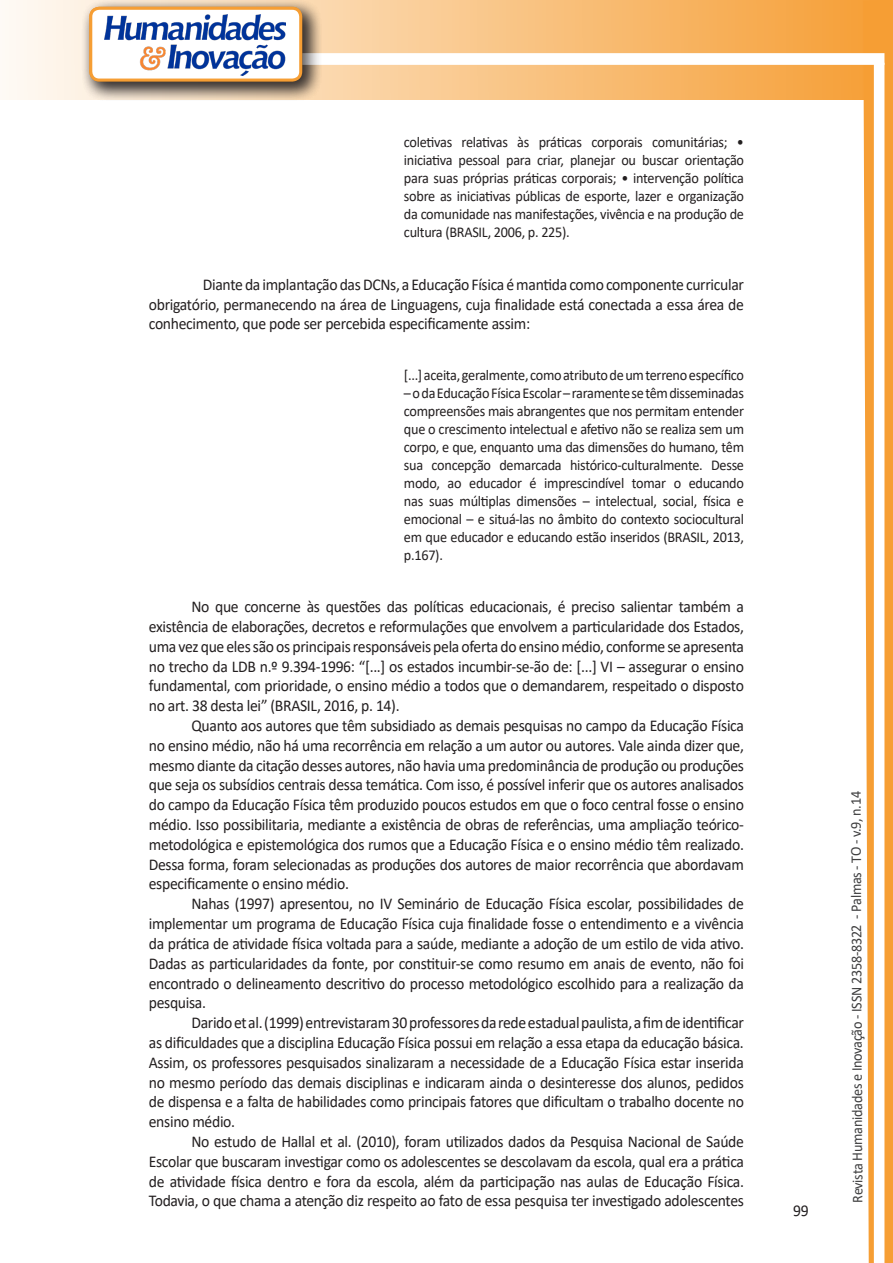
<style>
.page{position:relative;width:893px;height:1263px;background:#fff}
.page>*{position:absolute;margin:0;border:0;box-sizing:border-box;transform-origin:0 0}
.texto{font:16.5px/19.8px "Calibri";letter-spacing:-.02em;color:#231f20;text-align:justify;scale:.95 1}
.citacao{font:15px/18px "Calibri";letter-spacing:-.02em;color:#231f20;text-align:justify;scale:.95 1}
.t1{font:15px "Calibri";letter-spacing:-.025em;color:#3e3e3f;scale:.95 1}
</style>
<div class="page">
<svg style="left:5px;top:0;width:858px;height:100px;background:#f9c484"></svg>
<div style="left:302px;top:53px;width:582px;height:12px;background:#fff;border:2px solid #fff"></div>
<svg style="left:863px;top:0;width:30px;height:1263px"></svg>
<div style="left:81px;top:0;width:241px;height:102px;background:#231f20;opacity:.75"></div>
<svg style="left:91px;top:8px;width:210px;height:72px"></svg>
<div style="left:89px;top:7px;width:213px;height:75px;border:3px solid #f69e34;border-radius:9px"></div>
<p class="citacao" style="left:404px;top:133px;width:359px">coletivas relativas às práticas corporais comunitárias; • iniciativa pessoal para criar, planejar ou buscar orientação para suas próprias práticas corporais; • intervenção política sobre as iniciativas públicas de esporte, lazer e organização da comunidade nas manifestações, vivência e na produção de cultura (BRASIL, 2006, p. 225).</p>
<p class="texto" style="left:149px;top:274px;width:628px;text-indent:54px">Diante da implantação das DCNs, a Educação Física é mantida como componente curricular obrigatório, permanecendo na área de Linguagens, cuja finalidade está conectada a essa área de conhecimento, que pode ser percebida especificamente assim:</p>
<p class="citacao" style="left:404px;top:365px;width:360px">[...] aceita, geralmente, como atributo de um terreno específico</p>
<p class="citacao" style="left:404px;top:383px;width:360px">– o da Educação Física Escolar – raramente se têm disseminadas compreensões mais abrangentes que nos permitam entender que o crescimento intelectual e afetivo não se realiza sem um corpo, e que, enquanto uma das dimensões do humano, têm sua concepção demarcada histórico-culturalmente. Desse modo, ao educador é imprescindível tomar o educando nas suas múltiplas dimensões – intelectual, social, física e emocional – e situá-las no âmbito do contexto sociocultural em que educador e educando estão inseridos (BRASIL, 2013, p.167).</p>
<p class="texto" style="left:149px;top:596px;width:628px;text-indent:43px">No que concerne às questões das políticas educacionais, é preciso salientar também a existência de elaborações, decretos e reformulações que envolvem a particularidade dos Estados, uma vez que eles são os principais responsáveis pela oferta do ensino médio, conforme se apresenta no trecho da LDB n.º 9.394-1996: “[...] os estados incumbir-se-ão de: [...] VI – assegurar o ensino fundamental, com prioridade, o ensino médio a todos que o demandarem, respeitado o disposto no art. 38 desta lei” (BRASIL, 2016, p. 14).</p>
<p class="texto" style="left:149px;top:715px;width:628px;text-indent:43px">Quanto aos autores que têm subsidiado as demais pesquisas no campo da Educação Física no ensino médio, não há uma recorrência em relação a um autor ou autores. Vale ainda dizer que, mesmo diante da citação desses autores, não havia uma predominância de produção ou produções que seja os subsídios centrais dessa temática. Com isso, é possível inferir que os autores analisados do campo da Educação Física têm produzido poucos estudos em que o foco central fosse o ensino médio. Isso possibilitaria, mediante a existência de obras de referências, uma ampliação teórico&shy;metodológica e epistemológica dos rumos que a Educação Física e o ensino médio têm realizado.<br>Dessa forma, foram selecionadas as produções dos autores de maior recorrência que abordavam especificamente o ensino médio.</p>
<p class="texto" style="left:149px;top:893px;width:628px;text-indent:43px">Nahas (1997) apresentou, no IV Seminário de Educação Física escolar, possibilidades de implementar um programa de Educação Física cuja finalidade fosse o entendimento e a vivência da prática de atividade física voltada para a saúde, mediante a adoção de um estilo de vida ativo.<br>Dadas as particularidades da fonte, por constituir-se como resumo em anais de evento, não foi encontrado o delineamento descritivo do processo metodológico escolhido para a realização da pesquisa.</p>
<p class="texto" style="left:149px;top:1012px;width:628px;text-indent:43px">Darido et al. (1999) entrevistaram 30 professores da rede estadual paulista, a fim de identificar as dificuldades que a disciplina Educação Física possui em relação a essa etapa da educação básica.<br>Assim, os professores pesquisados sinalizaram a necessidade de a Educação Física estar inserida no mesmo período das demais disciplinas e indicaram ainda o desinteresse dos alunos, pedidos de dispensa e a falta de habilidades como principais fatores que dificultam o trabalho docente no ensino médio.</p>
<p class="texto" style="left:149px;top:1131px;width:628px;text-indent:43px">No estudo de Hallal et al. (2010), foram utilizados dados da Pesquisa Nacional de Saúde Escolar que buscaram investigar como os adolescentes se descolavam da escola, qual era a prática de atividade física dentro e fora da escola, além da participação nas aulas de Educação Física.<br>Todavia, o que chama a atenção diz respeito ao fato de essa pesquisa ter investigado adolescentes</p>
<p class="texto" style="left:793px;top:1200px;width:18px">99</p>
<p class="t1" style="left:846px;top:1203px;width:435px;rotate:-90deg">Revista Humanidades e Inovação - ISSN 2358-8322 - Palmas - TO - v.9, n.14</p>
</div>
